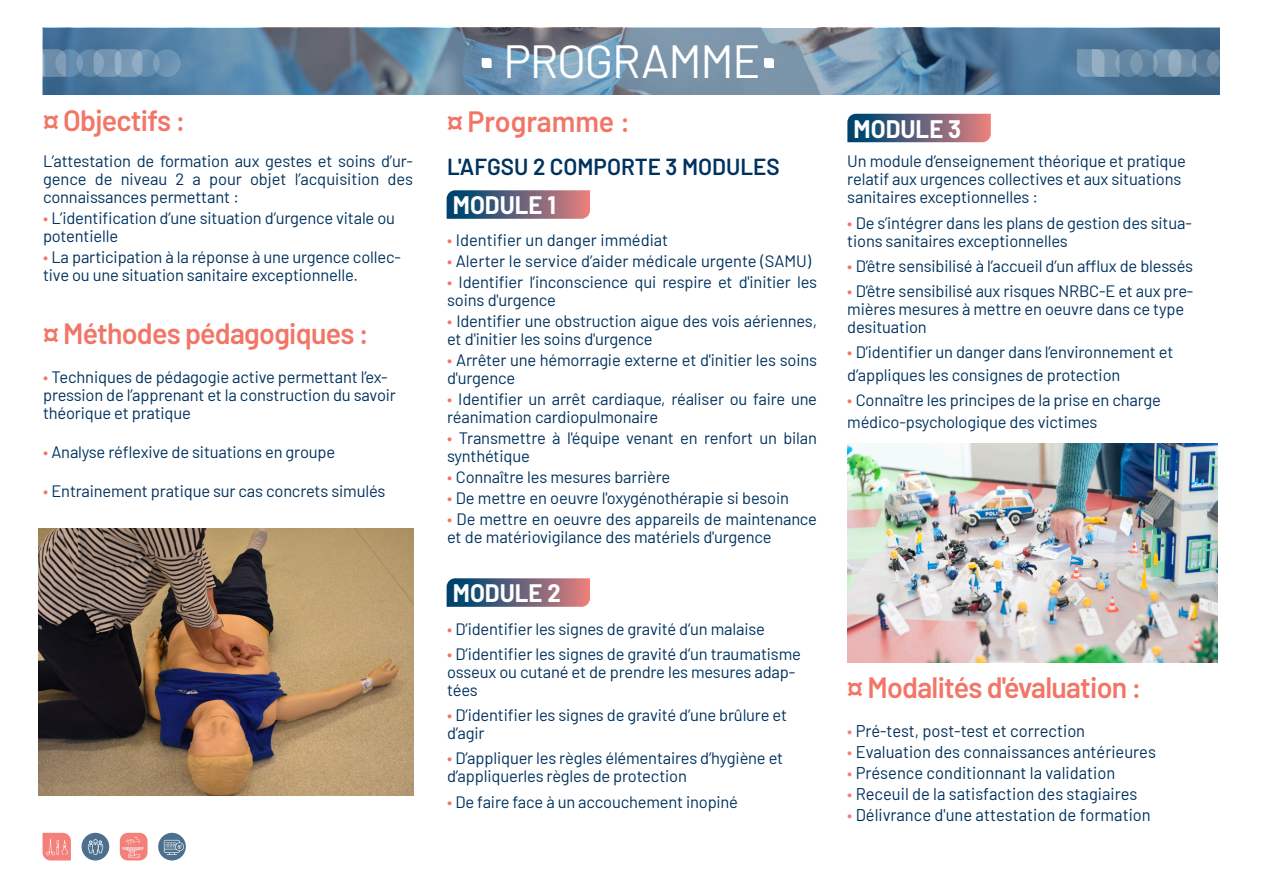
<style>
.page{position:relative;width:1263px;height:893px;background:#fff}
.page>*{position:absolute;margin:0;border:0;box-sizing:border-box;transform-origin:0 0}
.t1{font:46.5px "Barlow";letter-spacing:-.025em;color:#fff}
.t2{font:600 29.4px "Barlow";letter-spacing:-.025em;color:#f27667}
.t3{font:600 29.4px "Barlow";color:#f27667}
.t4{font:700 24.75px "Barlow";color:#fff}
.t5{font:600 23.1px "Barlow";color:#00325e}
.t6{font:16.95px "Barlow";color:#00325e}
.Texte_courant{font:16.5px/18px "Barlow";letter-spacing:-.01em;color:#00325e}
.s1{font-size:16.95px;color:#f27667}
.s2{color:#f3807a}
</style>
<div class="page">
<svg style="left:43px;top:28px;width:337px;height:67px;background:#577b99"></svg>
<svg style="left:380px;top:28px;width:839px;height:67px;background:#6788a2"></svg>
<div style="left:1130px;top:49px;width:28px;height:28px;background:#6183a1;border-radius:50%"></div>
<div style="left:1168px;top:49px;width:28px;height:28px;background:#6f8ea8;border-radius:8px"></div>
<svg style="left:1207px;top:49px;width:27px;height:28px"></svg>
<svg style="left:1077px;top:49px;width:42px;height:28px"></svg>
<svg style="left:1115px;top:49px;width:28px;height:28px"></svg>
<svg style="left:1153px;top:49px;width:28px;height:28px"></svg>
<svg style="left:1192px;top:49px;width:27px;height:28px"></svg>
<div style="left:55px;top:49px;width:28px;height:28px;background:#638cae;border-radius:50%"></div>
<div style="left:94px;top:49px;width:27px;height:28px;background:#7394b1;border-radius:8px"></div>
<svg style="left:132px;top:49px;width:28px;height:28px"></svg>
<svg style="left:42px;top:49px;width:24px;height:28px"></svg>
<svg style="left:76px;top:49px;width:28px;height:28px"></svg>
<svg style="left:115px;top:49px;width:27px;height:28px"></svg>
<svg style="left:153px;top:49px;width:28px;height:28px"></svg>
<div style="left:82px;top:833px;width:27px;height:27px;background:#4d6f8e;border-radius:50%"></div>
<div style="left:120px;top:833px;width:28px;height:27px;background:#f3807a;border-radius:8px"></div>
<svg style="left:158px;top:833px;width:28px;height:27px"></svg>
<svg style="left:43px;top:833px;width:28px;height:27px"></svg>
<svg style="left:122px;top:836px;width:22px;height:22px"></svg>
<svg style="left:88px;top:839px;width:15px;height:16px"></svg>
<svg style="left:164px;top:840px;width:20px;height:15px"></svg>
<svg style="left:447px;top:190px;width:143px;height:29px;background:#6a647b"></svg>
<svg style="left:847px;top:114px;width:144px;height:28px;background:#686279"></svg>
<img style="left:38px;top:528px;width:375px;height:268px">
<img style="left:847px;top:443px;width:370px;height:219px">
<svg style="left:447px;top:578px;width:143px;height:29px;background:#6a647b"></svg>
<svg style="left:482px;top:58px;width:10px;height:10px"></svg>
<svg style="left:764px;top:58px;width:10px;height:10px"></svg>
<p class="t2" style="left:43px;top:99px;width:144px">¤ Objectifs :</p>
<p class="Texte_courant" style="left:43px;top:151px;width:372px;text-align:justify">L’attestation de formation aux gestes et soins d’ur&shy;gence de niveau 2 a pour objet l’acquisition des connaissances permettant :</p>
<p class="Texte_courant" style="left:43px;top:208px;width:353px"><span class="s1">•</span> L’identification d’une situation d’urgence vitale ou potentielle</p>
<p class="Texte_courant" style="left:43px;top:247px;width:359px"><span class="s1">•</span> La participation à la réponse à une urgence collec&shy;tive ou une situation sanitaire exceptionnelle.</p>
<p class="t2" style="left:43px;top:312px;width:327px">¤ Méthodes pédagogiques :</p>
<p class="Texte_courant" style="left:43px;top:367px;width:354px"><span class="s1">•</span> Techniques de pédagogie active permettant l’ex&shy;pression de l’apprenant et la construction du savoir théorique et pratique</p>
<p class="Texte_courant" style="left:43px;top:442px;width:294px"><span class="s1">•</span> Analyse réflexive de situations en groupe</p>
<p class="Texte_courant" style="left:43px;top:481px;width:344px"><span class="s1">•</span> Entrainement pratique sur cas concrets simulés</p>
<p class="t1" style="left:503px;top:28px;width:259px">PROGRAMME</p>
<p class="t3" style="left:447px;top:99px;width:185px">¤ Programme :</p>
<p class="t5" style="left:447px;top:150px;width:334px">L'AFGSU 2 COMPORTE 3 MODULES</p>
<p class="t4" style="left:453px;top:187px;width:105px">MODULE 1</p>
<p class="Texte_courant" style="left:447px;top:230px;width:223px"><span class="s1">•</span> Identifier un danger immédiat</p>
<p class="Texte_courant" style="left:447px;top:251px;width:365px"><span class="s1">•</span> Alerter le service d’aider médicale urgente (SAMU)</p>
<p class="Texte_courant" style="left:447px;top:272px;width:371px"><span class="s1">•</span> Identifier l’inconscience qui respire et d'initier les soins d'urgence</p>
<p class="Texte_courant" style="left:447px;top:311px;width:371px"><span class="s1">•</span> Identifier une obstruction aigue des vois aériennes, et d'initier les soins d'urgence</p>
<p class="Texte_courant" style="left:447px;top:350px;width:371px"><span class="s1">•</span> Arrêter une hémorragie externe et d'initier les soins d'urgence</p>
<p class="Texte_courant" style="left:447px;top:389px;width:371px"><span class="s1">•</span> Identifier un arrêt cardiaque, réaliser ou faire une réanimation cardiopulmonaire</p>
<p class="Texte_courant" style="left:447px;top:428px;width:371px"><span class="s1">•</span> Transmettre à l'équipe venant en renfort un bilan synthétique</p>
<p class="Texte_courant" style="left:447px;top:467px;width:225px"><span class="s1">•</span> Connaître les mesures barrière</p>
<p class="Texte_courant" style="left:447px;top:488px;width:343px"><span class="s1">•</span> De mettre en oeuvre l'oxygénothérapie si besoin</p>
<p class="Texte_courant" style="left:447px;top:509px;width:371px"><span class="s1">•</span> De mettre en oeuvre des appareils de maintenance et de matériovigilance des matériels d'urgence</p>
<p class="t4" style="left:453px;top:575px;width:109px">MODULE 2</p>
<p class="Texte_courant" style="left:447px;top:618px;width:319px"><span class="s1">•</span> D’identifier les signes de gravité d’un malaise</p>
<p class="Texte_courant" style="left:447px;top:644px;width:355px"><span class="s1">•</span> D’identifier les signes de gravité d’un traumatisme osseux ou cutané et de prendre les mesures adap&shy;tées</p>
<p class="Texte_courant" style="left:447px;top:705px;width:341px"><span class="s1">•</span> D’identifier les signes de gravité d’une brûlure et d’agir</p>
<p class="Texte_courant" style="left:447px;top:748px;width:338px"><span class="s1">•</span> D’appliquer les règles élémentaires d’hygiène et d’appliquerles règles de protection</p>
<p class="Texte_courant" style="left:447px;top:791px;width:292px"><span class="s1">•</span> De faire face à un accouchement inopiné</p>
<p class="t4" style="left:854px;top:111px;width:109px">MODULE 3</p>
<p class="Texte_courant" style="left:847px;top:151px;width:340px">Un module d’enseignement théorique et pratique relatif aux urgences collectives et aux situations sanitaires exceptionnelles :</p>
<p class="Texte_courant" style="left:847px;top:212px;width:346px"><span class="s1">•</span> De s’intégrer dans les plans de gestion des situa&shy;tions sanitaires exceptionnelles</p>
<p class="Texte_courant" style="left:847px;top:256px;width:347px"><span class="s1">•</span> D’être sensibilisé à l’accueil d’un afflux de blessés</p>
<p class="Texte_courant" style="left:847px;top:281px;width:348px"><span class="s1">•</span> D’être sensibilisé aux risques NRBC-E et aux pre&shy;mières mesures à mettre en oeuvre dans ce type desituation</p>
<p class="Texte_courant" style="left:847px;top:342px;width:327px"><span class="s1">•</span> D’identifier un danger dans l’environnement et</p>
<p class="Texte_courant" style="left:847px;top:364px;width:275px">d’appliques les consignes de protection</p>
<p class="Texte_courant" style="left:847px;top:390px;width:315px"><span class="s1">•</span> Connaître les principes de la prise en charge</p>
<p class="Texte_courant" style="left:847px;top:412px;width:252px">médico-psychologique des victimes</p>
<p class="t2" style="left:847px;top:666px;width:296px">¤ Modalités d'évaluation :</p>
<p class="t6" style="left:847px;top:718px;width:239px"><span class="s2">•</span> Pré-test, post-test et correction</p>
<p class="t6" style="left:847px;top:739px;width:310px"><span class="s2">•</span> Evaluation des connaissances antérieures</p>
<p class="t6" style="left:847px;top:760px;width:269px"><span class="s2">•</span> Présence conditionnant la validation</p>
<p class="t6" style="left:847px;top:781px;width:292px"><span class="s2">•</span> Receuil de la satisfaction des stagiaires</p>
<p class="t6" style="left:847px;top:802px;width:305px"><span class="s2">•</span> Délivrance d'une attestation de formation</p>
</div>
